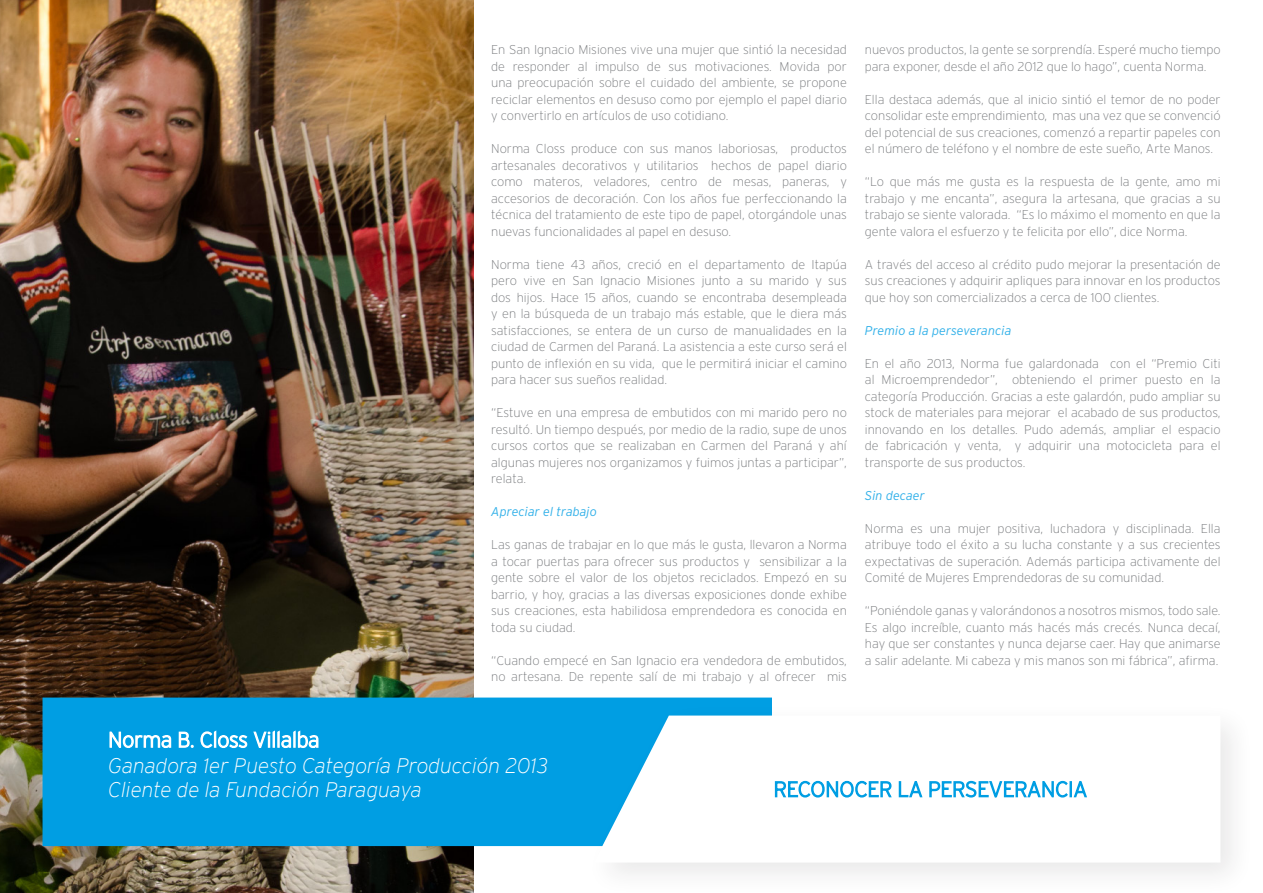
<style>
.page{position:relative;width:1263px;height:893px;background:#fff}
.page>*{position:absolute;margin:0;border:0;box-sizing:border-box;transform-origin:0 0}
.NOMBRES_-_Copia{font:italic 200 21px "Interstate";color:#fff}
.TEXTO_CORRIDO{font:200 12.75px/16.5px "Interstate";color:#76787b;text-align:justify}
.SUBTITULOS{font:italic 300 12.75px "Interstate";color:#33b1e9}
</style>
<div class="page">
<img style="left:0;top:0;width:473px;height:893px">
<div style="left:43px;top:698px;width:729px;height:148px;background:#009ee3"></div>
<div style="left:584px;top:702px;width:671px;height:191px;background:#231f20;opacity:.1"></div>
<svg style="left:594px;top:716px;width:626px;height:147px"></svg>
<svg style="left:109px;top:729px;width:63px;height:21px"></svg>
<svg style="left:178px;top:731px;width:16px;height:18px"></svg>
<svg style="left:200px;top:729px;width:119px;height:22px"></svg>
<svg style="left:774px;top:778px;width:314px;height:22px"></svg>
<p class="TEXTO_CORRIDO" style="left:491px;top:41px;width:357px">En San Ignacio Misiones vive una mujer que sintió la necesidad de responder al impulso de sus motivaciones. Movida por una preocupación sobre el cuidado del ambiente, se propone reciclar elementos en desuso como por ejemplo el papel diario y convertirlo en artículos de uso cotidiano.</p>
<p class="TEXTO_CORRIDO" style="left:491px;top:140px;width:357px">Norma Closs produce con sus manos laboriosas, productos artesanales decorativos y utilitarios hechos de papel diario como materos, veladores, centro de mesas, paneras, y accesorios de decoración. Con los años fue perfeccionando la técnica del tratamiento de este tipo de papel, otorgándole unas nuevas funcionalidades al papel en desuso.</p>
<p class="TEXTO_CORRIDO" style="left:491px;top:256px;width:357px">Norma tiene 43 años, creció en el departamento de Itapúa pero vive en San Ignacio Misiones junto a su marido y sus dos hijos. Hace 15 años, cuando se encontraba desempleada y en la búsqueda de un trabajo más estable, que le diera más satisfacciones, se entera de un curso de manualidades en la ciudad de Carmen del Paraná. La asistencia a este curso será el punto de inflexión en su vida, que le permitirá iniciar el camino para hacer sus sueños realidad.</p>
<p class="TEXTO_CORRIDO" style="left:491px;top:404px;width:357px">“Estuve en una empresa de embutidos con mi marido pero no resultó. Un tiempo después, por medio de la radio, supe de unos cursos cortos que se realizaban en Carmen del Paraná y ahí algunas mujeres nos organizamos y fuimos juntas a participar”, relata.</p>
<p class="SUBTITULOS" style="left:491px;top:504px;width:107px">Apreciar el trabajo</p>
<p class="TEXTO_CORRIDO" style="left:491px;top:536px;width:357px">Las ganas de trabajar en lo que más le gusta, llevaron a Norma a tocar puertas para ofrecer sus productos y sensibilizar a la gente sobre el valor de los objetos reciclados. Empezó en su barrio, y hoy, gracias a las diversas exposiciones donde exhibe sus creaciones, esta habilidosa emprendedora es conocida en toda su ciudad.</p>
<p class="TEXTO_CORRIDO" style="left:491px;top:652px;width:357px">“Cuando empecé en San Ignacio era vendedora de embutidos, no artesana. De repente salí de mi trabajo y al ofrecer mis</p>
<p class="TEXTO_CORRIDO" style="left:865px;top:41px;width:357px">nuevos productos, la gente se sorprendía. Esperé mucho tiempo para exponer, desde el año 2012 que lo hago”, cuenta Norma.</p>
<p class="TEXTO_CORRIDO" style="left:865px;top:91px;width:357px">Ella destaca además, que al inicio sintió el temor de no poder consolidar este emprendimiento, mas una vez que se convenció del potencial de sus creaciones, comenzó a repartir papeles con el número de teléfono y el nombre de este sueño, Arte Manos.</p>
<p class="TEXTO_CORRIDO" style="left:865px;top:173px;width:357px">“Lo que más me gusta es la respuesta de la gente, amo mi trabajo y me encanta”, asegura la artesana, que gracias a su trabajo se siente valorada. “Es lo máximo el momento en que la gente valora el esfuerzo y te felicita por ello”, dice Norma.</p>
<p class="TEXTO_CORRIDO" style="left:865px;top:256px;width:357px">A través del acceso al crédito pudo mejorar la presentación de sus creaciones y adquirir apliques para innovar en los productos que hoy son comercializados a cerca de 100 clientes.</p>
<p class="SUBTITULOS" style="left:865px;top:323px;width:148px">Premio a la perseverancia</p>
<p class="TEXTO_CORRIDO" style="left:865px;top:355px;width:357px">En el año 2013, Norma fue galardonada con el “Premio Citi al Microemprendedor”, obteniendo el primer puesto en la categoría Producción. Gracias a este galardón, pudo ampliar su stock de materiales para mejorar el acabado de sus productos, innovando en los detalles. Pudo además, ampliar el espacio de fabricación y venta, y adquirir una motocicleta para el transporte de sus productos.</p>
<p class="SUBTITULOS" style="left:865px;top:488px;width:61px">Sin decaer</p>
<p class="TEXTO_CORRIDO" style="left:865px;top:520px;width:357px">Norma es una mujer positiva, luchadora y disciplinada. Ella atribuye todo el éxito a su lucha constante y a sus crecientes expectativas de superación. Además participa activamente del Comité de Mujeres Emprendedoras de su comunidad.</p>
<p class="TEXTO_CORRIDO" style="left:865px;top:602px;width:357px">“Poniéndole ganas y valorándonos a nosotros mismos, todo sale.<br>Es algo increíble, cuanto más hacés más crecés. Nunca decaí, hay que ser constantes y nunca dejarse caer. Hay que animarse a salir adelante. Mi cabeza y mis manos son mi fábrica”, afirma.</p>
<p class="NOMBRES_-_Copia" style="left:108px;top:754px;width:441px">Ganadora 1er Puesto Categoría Producción 2013</p>
<p class="NOMBRES_-_Copia" style="left:108px;top:778px;width:315px">Cliente de la Fundación Paraguaya</p>
</div>
